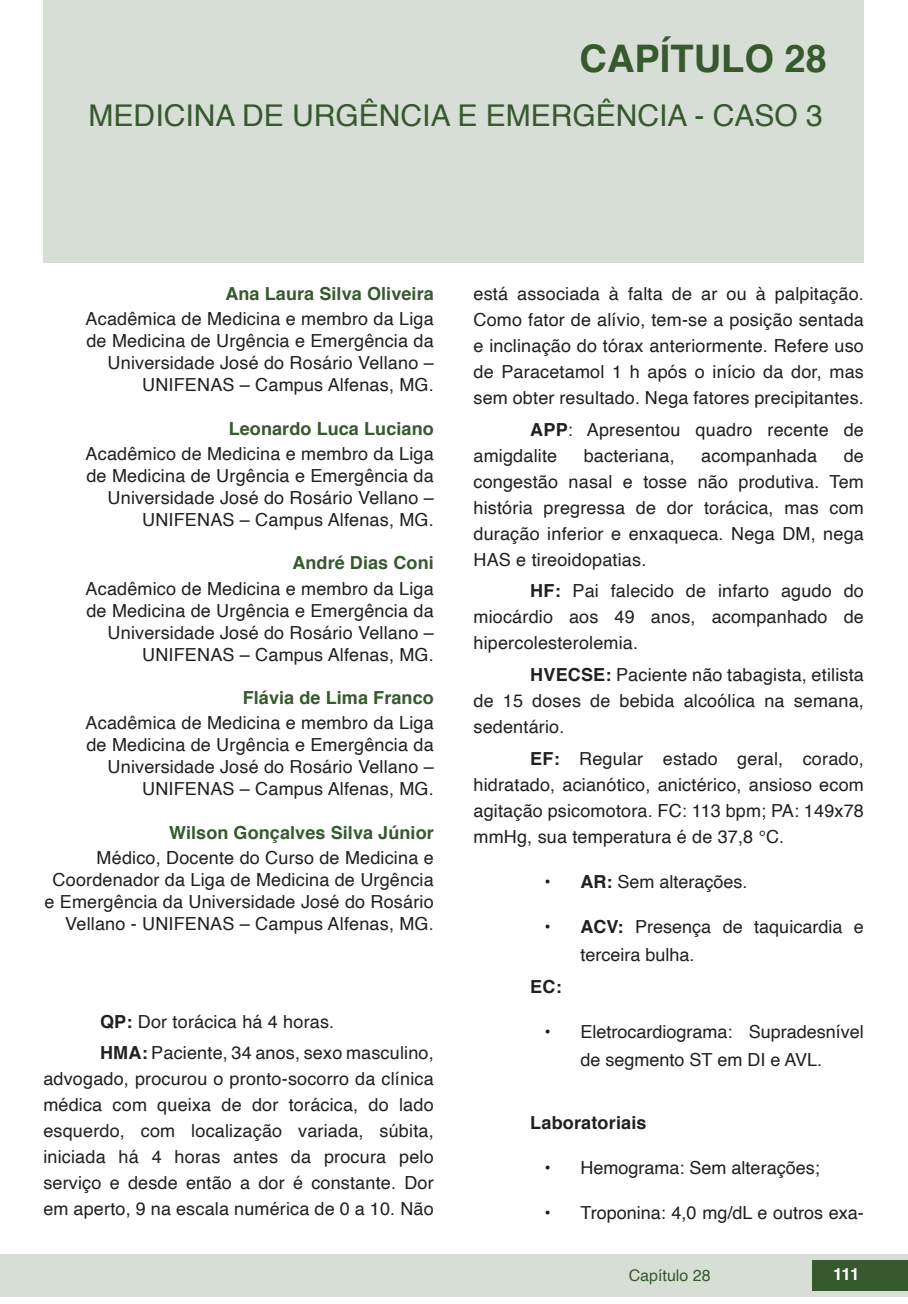
<style>
.page{position:relative;width:908px;height:1304px;background:#fff}
.page>*{position:absolute;margin:0;border:0;box-sizing:border-box;transform-origin:0 0}
.cap{font:700 38px "Helvetica";color:#36592e}
.nome_artigos{font:30px "Helvetica";color:#36592e}
.txt{font:18px/26px "Helvetica";letter-spacing:.01em;color:#231f20;text-align:justify}
.info_autores{font:18px/22px "Helvetica";letter-spacing:.01em;color:#231f20;text-align:right}
.nome_autores{font:700 18px "Helvetica";letter-spacing:.005em;color:#36592e}
.txt-2{font:700 18px "Helvetica";letter-spacing:.01em;color:#231f20}
.t1{font:700 16.8px "Helvetica";color:#fff}
.t2{font:16px "Helvetica";color:#36592e}
.s1{font-weight:700}
</style>
<div class="page">
<div style="left:0;top:1254px;width:906px;height:43px;background:#d7ded5"></div>
<div style="left:812px;top:1261px;width:95px;height:30px;background:#36592e"></div>
<div style="left:43px;top:0;width:820px;height:263px;background:#d7ded5"></div>
<p class="cap" style="left:579px;top:28px;width:249px">CAPÍTULO 28</p>
<p class="nome_artigos" style="left:89px;top:93px;width:735px">MEDICINA DE URGÊNCIA E EMERGÊNCIA - CASO 3</p>
<p class="nome_autores" style="left:225px;top:279px;width:210px">Ana Laura Silva Oliveira</p>
<p class="info_autores" style="left:86px;top:309px;width:349px">Acadêmica de Medicina e membro da Liga de Medicina de Urgência e Emergência da Universidade José do Rosário Vellano – UNIFENAS – Campus Alfenas, MG.</p>
<p class="nome_autores" style="left:229px;top:414px;width:206px">Leonardo Luca Luciano</p>
<p class="info_autores" style="left:86px;top:443px;width:349px">Acadêmico de Medicina e membro da Liga de Medicina de Urgência e Emergência da Universidade José do Rosário Vellano – UNIFENAS – Campus Alfenas, MG.</p>
<p class="nome_autores" style="left:292px;top:549px;width:143px">André Dias Coni</p>
<p class="info_autores" style="left:86px;top:578px;width:349px">Acadêmico de Medicina e membro da Liga de Medicina de Urgência e Emergência da Universidade José do Rosário Vellano – UNIFENAS – Campus Alfenas, MG.</p>
<p class="nome_autores" style="left:243px;top:683px;width:192px">Flávia de Lima Franco</p>
<p class="info_autores" style="left:86px;top:713px;width:349px">Acadêmica de Medicina e membro da Liga de Medicina de Urgência e Emergência da Universidade José do Rosário Vellano – UNIFENAS – Campus Alfenas, MG.</p>
<p class="nome_autores" style="left:169px;top:818px;width:266px">Wilson Gonçalves Silva Júnior</p>
<p class="info_autores" style="left:44px;top:847px;width:390px">Médico, Docente do Curso de Medicina e Coordenador da Liga de Medicina de Urgência e Emergência da Universidade José do Rosário Vellano - UNIFENAS – Campus Alfenas, MG.</p>
<p class="txt" style="left:100px;top:1009px;width:235px"><span class="s1">QP:</span> Dor torácica há 4 horas.</p>
<p class="txt" style="left:43px;top:1040px;width:392px;text-indent:57px"><span class="s1">HMA:</span> Paciente, 34 anos, sexo masculino, advogado, procurou o pronto-socorro da clínica médica com queixa de dor torácica, do lado esquerdo, com localização variada, súbita, iniciada há 4 horas antes da procura pelo serviço e desde então a dor é constante. Dor em aperto, 9 na escala numérica de 0 a 10. Não</p>
<p class="txt" style="left:473px;top:281px;width:392px">está associada à falta de ar ou à palpitação.<br>Como fator de alívio, tem-se a posição sentada e inclinação do tórax anteriormente. Refere uso de Paracetamol 1 h após o início da dor, mas sem obter resultado. Nega fatores precipitantes.</p>
<p class="txt" style="left:473px;top:417px;width:392px;text-indent:57px"><span class="s1">APP</span>: Apresentou quadro recente de amigdalite</p>
<p class="txt" style="left:473px;top:443px;width:392px;text-indent:370px">de congestão nasal e tosse não produtiva. Tem história pregressa de dor torácica, mas com duração inferior e enxaqueca. Nega DM, nega HAS e tireoidopatias.</p>
<p class="txt" style="left:473px;top:579px;width:392px;text-indent:57px"><span class="s1">HF:</span> Pai falecido de infarto agudo do miocárdio aos 49 anos, acompanhado de hipercolesterolemia.</p>
<p class="txt" style="left:473px;top:662px;width:392px;text-indent:57px"><span class="s1">HVECSE:</span> Paciente não tabagista, etilista de 15 doses de bebida alcoólica na semana, sedentário.</p>
<p class="txt" style="left:473px;top:746px;width:392px;text-indent:57px"><span class="s1">EF:</span> Regular estado geral, corado, hidratado, acianótico, anictérico, ansioso ecom agitação psicomotora. FC: 113 bpm; PA: 149x78 mmHg, sua temperatura é de 37,8 °C.</p>
<p class="txt" style="left:544px;top:869px;width:205px"><span class="s1">• AR:</span> Sem alterações.</p>
<p class="txt" style="left:580px;top:913px;width:285px;line-height:28px;text-indent:-36px"><span class="s1">• ACV:</span> Presença de taquicardia e terceira bulha.</p>
<p class="txt-2" style="left:530px;top:972px;width:33px">EC:</p>
<p class="txt" style="left:544px;top:1018px;width:321px;line-height:28px;text-align:center">• Eletrocardiograma: Supradesnível de segmento ST em DI e AVL.</p>
<p class="txt" style="left:583px;top:443px;width:92px">bacteriana,</p>
<p class="txt" style="left:701px;top:443px;width:117px">acompanhada</p>
<p class="txt-2" style="left:530px;top:1108px;width:118px">Laboratoriais</p>
<p class="txt" style="left:544px;top:1155px;width:277px">• Hemograma: Sem alterações;</p>
<p class="txt" style="left:544px;top:1200px;width:321px">• Troponina: 4,0 mg/dL e outros exa-</p>
<p class="t2" style="left:628px;top:1263px;width:83px">Capítulo 28</p>
<p class="t1" style="left:832px;top:1261px;width:28px">111</p>
</div>
